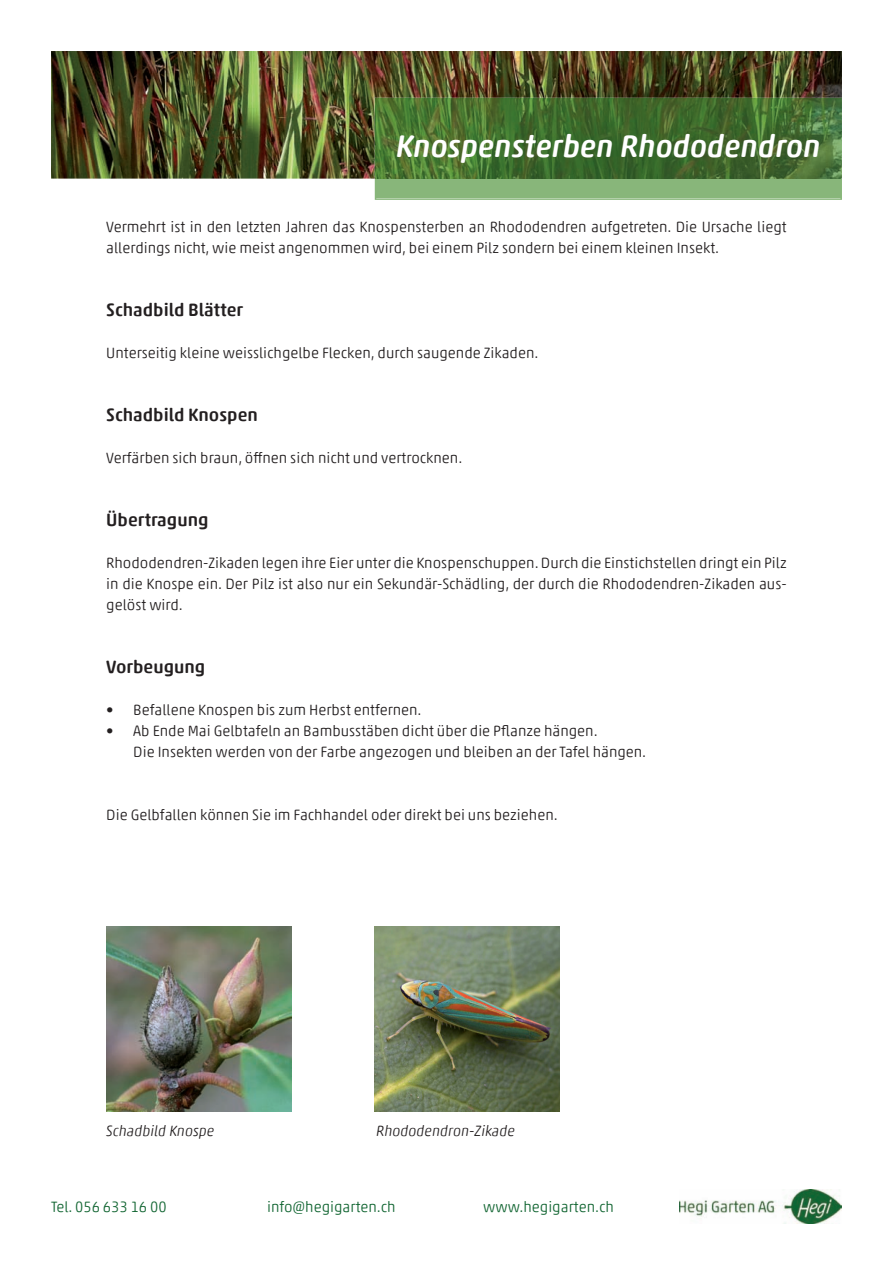
<style>
.page{position:relative;width:893px;height:1263px;background:#fff}
.page>*{position:absolute;margin:0;border:0;box-sizing:border-box;transform-origin:0 0}
.t1{font:italic 500 31.5px "Akko Rounded Pro";color:#fff}
.t2{font:500 18px "Akko Rounded Pro";color:#231f20}
.t3{font:300 15px/21px "Akko Rounded Pro";color:#231f20}
.t4{font:300 15px "Akko Rounded Pro";color:#136633}
.t5{font:italic 300 15px "Akko Rounded Pro";color:#231f20}
</style>
<div class="page">
<img style="left:51px;top:51px;width:791px;height:128px">
<svg style="left:375px;top:179px;width:467px;height:21px;background:#8ab77d"></svg>
<img style="left:375px;top:98px;width:467px;height:81px">
<img style="left:679px;top:1189px;width:163px;height:35px">
<img style="left:106px;top:927px;width:185px;height:185px">
<img style="left:375px;top:927px;width:185px;height:185px">
<h1 class="t1" style="left:396px;top:127px;width:426px">Knospensterben Rhododendron</h1>
<p class="t3" style="left:106px;top:216px;width:682px">Vermehrt ist in den letzten Jahren das Knospensterben an Rhododendren aufgetreten. Die Ursache liegt allerdings nicht, wie meist angenommen wird, bei einem Pilz sondern bei einem kleinen Insekt.</p>
<p class="t2" style="left:106px;top:299px;width:138px">Schadbild Blätter</p>
<p class="t3" style="left:106px;top:342px;width:434px">Unterseitig kleine weisslichgelbe Flecken, durch saugende Zikaden.</p>
<p class="t2" style="left:106px;top:404px;width:153px">Schadbild Knospen</p>
<p class="t3" style="left:106px;top:447px;width:357px">Verfärben sich braun, öffnen sich nicht und vertrocknen.</p>
<p class="t2" style="left:106px;top:509px;width:104px">Übertragung</p>
<p class="t3" style="left:106px;top:552px;width:682px;text-align:justify">Rhododendren-Zikaden legen ihre Eier unter die Knospenschuppen. Durch die Einstichstellen dringt ein Pilz in die Knospe ein. Der Pilz ist also nur ein Sekundär-Schädling, der durch die Rhododendren-Zikaden aus&shy;gelöst wird.</p>
<p class="t2" style="left:106px;top:656px;width:101px">Vorbeugung</p>
<p class="t3" style="left:106px;top:699px;width:317px">• Befallene Knospen bis zum Herbst entfernen.</p>
<p class="t3" style="left:133px;top:720px;width:514px;text-indent:-27px">• Ab Ende Mai Gelbtafeln an Bambusstäben dicht über die Pflanze hängen.<br>Die Insekten werden von der Farbe angezogen und bleiben an der Tafel hängen.</p>
<p class="t3" style="left:106px;top:804px;width:453px">Die Gelbfallen können Sie im Fachhandel oder direkt bei uns beziehen.</p>
<p class="t5" style="left:106px;top:1121px;width:109px">Schadbild Knospe</p>
<p class="t5" style="left:376px;top:1121px;width:140px">Rhododendron-Zikade</p>
<p class="t4" style="left:51px;top:1197px;width:117px">Tel. 056 633 16 00</p>
<p class="t4" style="left:267px;top:1197px;width:130px">info@hegigarten.ch</p>
<p class="t4" style="left:483px;top:1197px;width:132px">www.hegigarten.ch</p>
</div>
